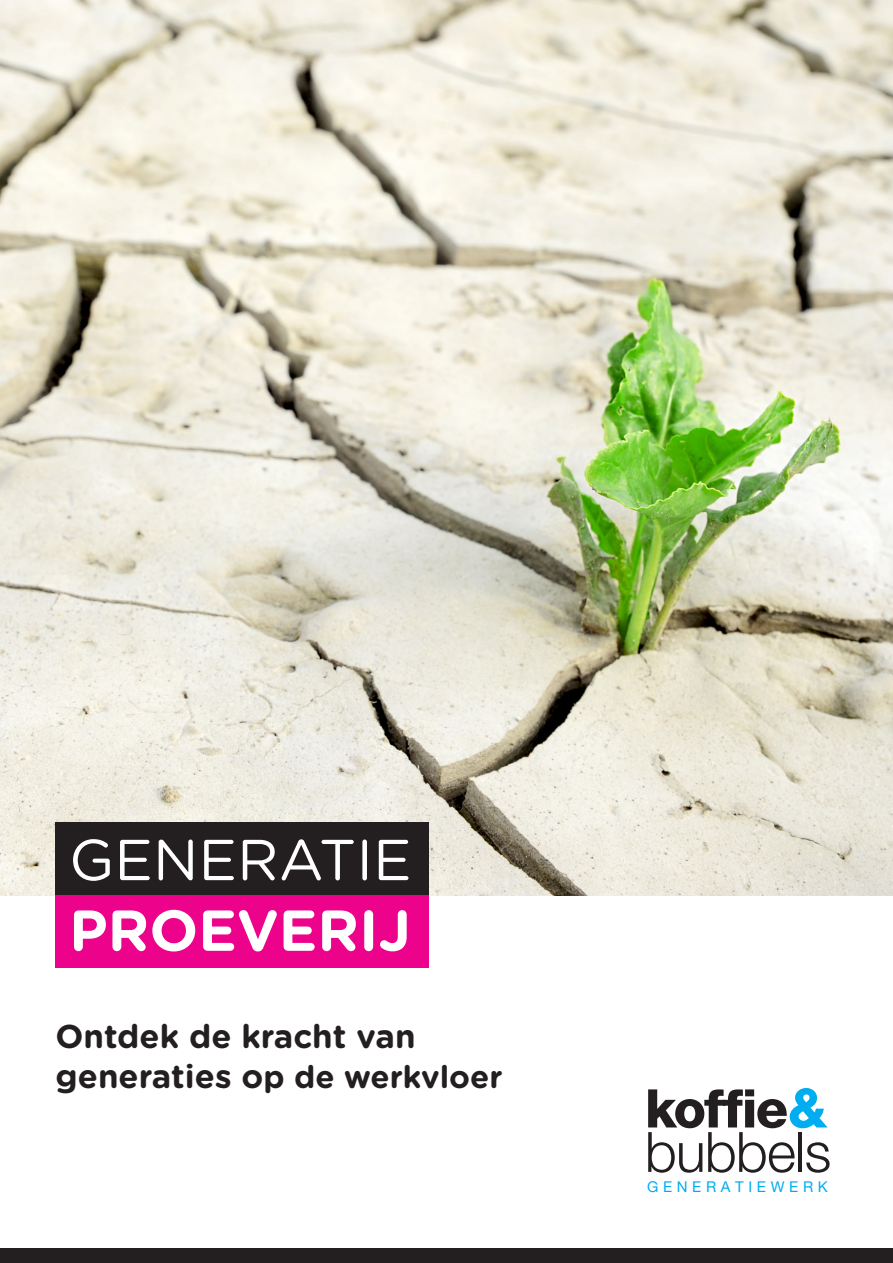
<style>
.page{position:relative;width:893px;height:1263px;background:#fff}
.page>*{position:absolute;margin:0;border:0;box-sizing:border-box;transform-origin:0 0}
.t1{font:57.6px "Gotham Rounded";color:#fff}
.t2{font:700 57.6px "Gotham Rounded";color:#fff}
.t3{font:700 33px "Gotham Rounded";color:#231f20}
.t4{font:700 31.5px "Gotham Rounded";color:#231f20}
.t5{font:15px "Helvetica Neue LT Std";letter-spacing:.31em;color:#00aeef}
.s1{font-size:33px}
</style>
<div class="page">
<img style="left:0;top:0;width:893px;height:895px">
<div style="left:56px;top:822px;width:373px;height:73px;background:#231f20"></div>
<div style="left:56px;top:895px;width:373px;height:73px;background:#ed028c"></div>
<div style="left:0;top:1248px;width:893px;height:15px;background:#231f20"></div>
<svg style="left:648px;top:1088px;width:182px;height:85px"></svg>
<p class="t1" style="left:69px;top:820px;width:344px">GENERATIE</p>
<p class="t2" style="left:69px;top:888px;width:343px">PROEVERIJ</p>
<p class="t3" style="left:56px;top:1012px;width:362px">Ontdek de kracht van</p>
<p class="t4" style="left:56px;top:1054px;width:449px"><span class="s1">generaties o</span>p de werkvloer</p>
<p class="t5" style="left:647px;top:1177px;width:182px">GENERATIEWERK</p>
</div>
